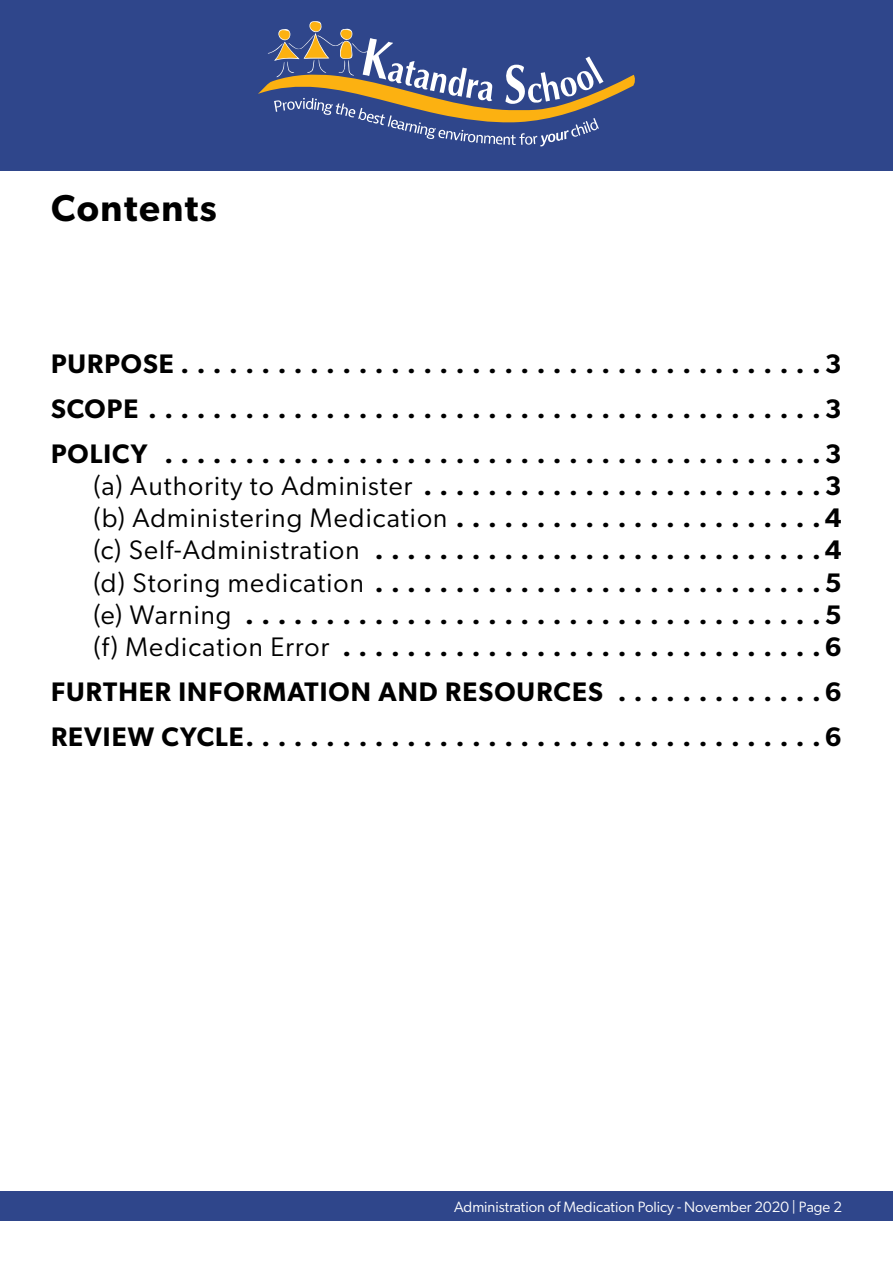
<style>
.page{position:relative;width:893px;height:1263px;background:#fff}
.page>*{position:absolute;margin:0;border:0;box-sizing:border-box;transform-origin:0 0}
.t1{font:600 37.5px "Gibson";color:#000}
.t2{font:600 26.85px/32.2px "Gibson";letter-spacing:.04em;color:#000;text-align:right}
.t3{font:15px "Gibson";color:#fff}
.s1{font-weight:400}
</style>
<div class="page">
<div style="left:0;top:0;width:893px;height:170px;background:#2f468b"></div>
<svg style="left:258px;top:21px;width:377px;height:125px"></svg>
<div style="left:0;top:1191px;width:893px;height:29px;background:#2f468b"></div>
<h1 class="t1" style="left:51px;top:186px;width:167px">Contents</h1>
<p class="t2" style="left:51px;top:347px;width:89px">PURPOSE</p>
<p class="t2" style="left:181px;top:347px;width:662px">. . . . . . . . . . . . . . . . . . . . . . . . . . . . . . . . . . . . . . . 3</p>
<p class="t2" style="left:51px;top:392px;width:19px">SCO</p>
<p class="t2" style="left:51px;top:385px;width:792px;line-height:45px">PE . . . . . . . . . . . . . . . . . . . . . . . . . . . . . . . . . . . . . . . . . 3<br>POLICY . . . . . . . . . . . . . . . . . . . . . . . . . . . . . . . . . . . . . . . . 3</p>
<p class="t2" style="left:94px;top:469px;width:749px;text-align:justify"><span class="s1">(a) Authority to Administer</span> . . . . . . . . . . . . . . . . . . . . . . . . 3 <span class="s1">(b) Administering Medication</span> . . . . . . . . . . . . . . . . . . . . . . 4 <span class="s1">(c) Self-Administration</span> . . . . . . . . . . . . . . . . . . . . . . . . . . . 4 <span class="s1">(d) Storing medication</span> . . . . . . . . . . . . . . . . . . . . . . . . . . . 5 <span class="s1">(e) Warning</span> . . . . . . . . . . . . . . . . . . . . . . . . . . . . . . . . . . . 5 <span class="s1">(f) Medication Error</span> . . . . . . . . . . . . . . . . . . . . . . . . . . . . . 6</p>
<p class="t2" style="left:51px;top:675px;width:146px">FURTHER INFORM</p>
<p class="t2" style="left:287px;top:675px;width:35px">ATION</p>
<p class="t2" style="left:378px;top:675px;width:85px">AND RESO</p>
<p class="t2" style="left:517px;top:675px;width:37px">URCES</p>
<p class="t2" style="left:51px;top:668px;width:792px;line-height:45px">. . . . . . . . . . . . 6<br>REVIEW CYCLE . . . . . . . . . . . . . . . . . . . . . . . . . . . . . . . . . . . 6</p>
<p class="t3" style="left:454px;top:1197px;width:389px">Administration of Medication Policy - November 2020 | Page 2</p>
</div>
